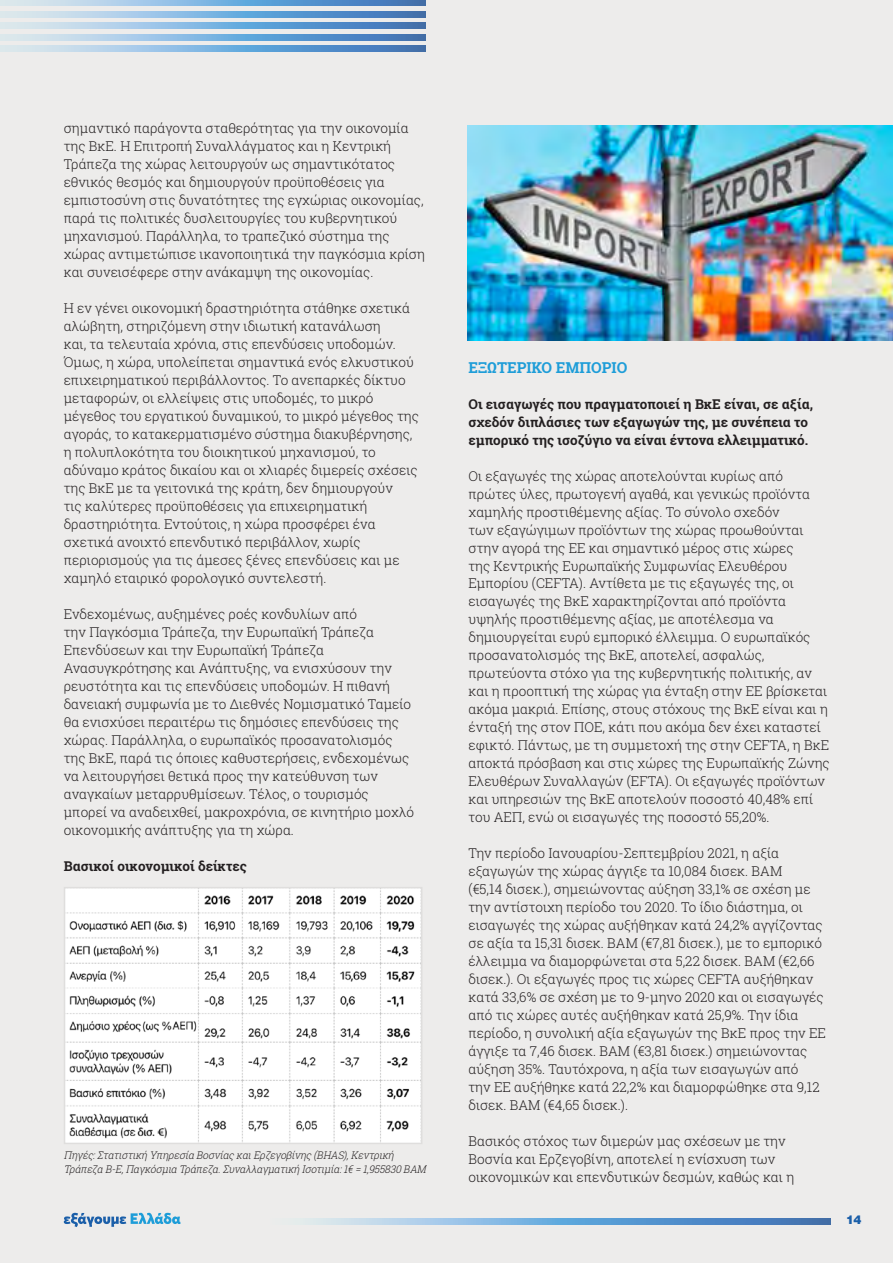
<style>
.page{position:relative;width:893px;height:1263px;background:#edeceb}
.page>*{position:absolute;margin:0;border:0;box-sizing:border-box;transform-origin:0 0}
.t1{font:700 15px "Roboto Slab";color:#1e9dd8}
.t2{font:300 13.5px/18px "Roboto Slab";color:#231f20}
.t3{font:700 13.5px/18px "Roboto Slab";color:#231f20}
.t4{font:900 12px "UB Helvetica";color:#1b5fa9}
.t5{font:italic 300 10.5px/13.5px "Roboto Slab";color:#231f20;scale:.95 1}
</style>
<div class="page">
<svg style="left:0;top:0;width:426px;height:6px;background:#83b0d9"></svg>
<svg style="left:0;top:23px;width:426px;height:6px;background:#83b0d9"></svg>
<svg style="left:0;top:46px;width:426px;height:5px;background:#83b0d9"></svg>
<svg style="left:0;top:11px;width:426px;height:6px;background:#83b0d9"></svg>
<svg style="left:0;top:34px;width:426px;height:6px;background:#83b0d9"></svg>
<svg style="left:64px;top:1213px;width:117px;height:14px"></svg>
<svg style="left:303px;top:1219px;width:528px;height:5px;background:#79aad6"></svg>
<img style="left:67px;top:890px;width:352px;height:251px">
<div style="left:64px;top:887px;width:358px;height:257px;border:2px solid #dfdedd"></div>
<img style="left:468px;top:125px;width:425px;height:215px">
<p class="t2" style="left:64px;top:119px;width:363px">σημαντικό παράγοντα σταθερότητας για την οικονομία της ΒκΕ. Η Επιτροπή Συναλλάγματος και η Κεντρική Τράπεζα της χώρας λειτουργούν ως σημαντικότατος εθνικός θεσμός και δημιουργούν προϋποθέσεις για εμπιστοσύνη στις δυνατότητες της εγχώριας οικονομίας, παρά τις πολιτικές δυσλειτουργίες του κυβερνητικού μηχανισμού. Παράλληλα, το τραπεζικό σύστημα της χώρας αντιμετώπισε ικανοποιητικά την παγκόσμια κρίση και συνεισέφερε στην ανάκαμψη της οικονομίας.</p>
<p class="t2" style="left:64px;top:299px;width:357px">Η εν γένει οικονομική δραστηριότητα στάθηκε σχετικά αλώβητη, στηριζόμενη στην ιδιωτική κατανάλωση<br>και, τα τελευταία χρόνια, στις επενδύσεις υποδομών.<br>Όμως, η χώρα, υπολείπεται σημαντικά ενός ελκυστικού επιχειρηματικού περιβάλλοντος. Το ανεπαρκές δίκτυο μεταφορών, οι ελλείψεις στις υποδομές, το μικρό μέγεθος του εργατικού δυναμικού, το μικρό μέγεθος της αγοράς, το κατακερματισμένο σύστημα διακυβέρνησης, η πολυπλοκότητα του διοικητικού μηχανισμού, το αδύναμο κράτος δικαίου και οι χλιαρές διμερείς σχέσεις της ΒκΕ με τα γειτονικά της κράτη, δεν δημιουργούν<br>τις καλύτερες προϋποθέσεις για επιχειρηματική δραστηριότητα. Εντούτοις, η χώρα προσφέρει ένα σχετικά ανοιχτό επενδυτικό περιβάλλον, χωρίς περιορισμούς για τις άμεσες ξένες επενδύσεις και με χαμηλό εταιρικό φορολογικό συντελεστή.</p>
<p class="t2" style="left:64px;top:605px;width:352px">Ενδεχομένως, αυξημένες ροές κονδυλίων από<br>την Παγκόσμια Τράπεζα, την Ευρωπαϊκή Τράπεζα Επενδύσεων και την Ευρωπαϊκή Τράπεζα Ανασυγκρότησης και Ανάπτυξης, να ενισχύσουν την ρευστότητα και τις επενδύσεις υποδομών. Η πιθανή δανειακή συμφωνία με το Διεθνές Νομισματικό Ταμείο θα ενισχύσει περαιτέρω τις δημόσιες επενδύσεις της χώρας. Παράλληλα, ο ευρωπαϊκός προσανατολισμός της ΒκΕ, παρά τις όποιες καθυστερήσεις, ενδεχομένως να λειτουργήσει θετικά προς την κατεύθυνση των αναγκαίων μεταρρυθμίσεων. Τέλος, ο τουρισμός μπορεί να αναδειχθεί, μακροχρόνια, σε κινητήριο μοχλό οικονομικής ανάπτυξης για τη χώρα.</p>
<p class="t3" style="left:64px;top:857px;width:185px">Βασικοί οικονομικοί δείκτες</p>
<p class="t5" style="left:64px;top:1148px;width:386px">Πηγές:Στατιστική Υπηρεσία ΒοσνίαςκαιΕρζεγοβίνης(BHAS),Κεντρική<br>Τράπεζα Β-Ε,Παγκόσμια Τράπεζα.Συναλλαγματική Ισοτιμία:1€=1,955830 BAM</p>
<p class="t1" style="left:468px;top:357px;width:160px">ΕΞΩΤΕΡΙΚΟ ΕΜΠΟΡΙΟ</p>
<p class="t3" style="left:468px;top:394px;width:346px">Οι εισαγωγές που πραγματοποιεί η ΒκΕ είναι, σε αξία, σχεδόν διπλάσιες των εξαγωγών της, με συνέπεια το εμπορικό της ισοζύγιο να είναι έντονα ελλειμματικό.</p>
<p class="t2" style="left:468px;top:466px;width:363px">Οι εξαγωγές της χώρας αποτελούνται κυρίως από πρώτες ύλες, πρωτογενή αγαθά, και γενικώς προϊόντα χαμηλής προστιθέμενης αξίας. Το σύνολο σχεδόν<br>των εξαγώγιμων προϊόντων της χώρας προωθούνται στην αγορά της ΕΕ και σημαντικό μέρος στις χώρες<br>της Κεντρικής Ευρωπαϊκής Συμφωνίας Ελευθέρου Εμπορίου (CEFTA). Αντίθετα με τις εξαγωγές της, οι εισαγωγές της ΒκΕ χαρακτηρίζονται από προϊόντα υψηλής προστιθέμενης αξίας, με αποτέλεσμα να δημιουργείται ευρύ εμπορικό έλλειμμα. Ο ευρωπαϊκός προσανατολισμός της ΒκΕ, αποτελεί, ασφαλώς, πρωτεύοντα στόχο για της κυβερνητικής πολιτικής, αν και η προοπτική της χώρας για ένταξη στην ΕΕ βρίσκεται ακόμα μακριά. Επίσης, στους στόχους της ΒκΕ είναι και η ένταξή της στον ΠΟΕ, κάτι που ακόμα δεν έχει καταστεί εφικτό. Πάντως, με τη συμμετοχή της στην CEFTA, η ΒκΕ αποκτά πρόσβαση και στις χώρες της Ευρωπαϊκής Ζώνης Ελευθέρων Συναλλαγών (EFTA). Οι εξαγωγές προϊόντων και υπηρεσιών της ΒκΕ αποτελούν ποσοστό 40,48% επί του ΑΕΠ, ενώ οι εισαγωγές της ποσοστό 55,20%.</p>
<p class="t2" style="left:468px;top:844px;width:359px">Την περίοδο Ιανουαρίου-Σεπτεμβρίου 2021, η αξία εξαγωγών της χώρας άγγιξε τα 10,084 δισεκ. ΒΑΜ<br>(€5,14 δισεκ.), σημειώνοντας αύξηση 33,1% σε σχέση με την αντίστοιχη περίοδο του 2020. Το ίδιο διάστημα, οι εισαγωγές της χώρας αυξήθηκαν κατά 24,2% αγγίζοντας σε αξία τα 15,31 δισεκ. ΒΑΜ (€7,81 δισεκ.), με το εμπορικό έλλειμμα να διαμορφώνεται στα 5,22 δισεκ. ΒΑΜ (€2,66 δισεκ.). Οι εξαγωγές προς τις χώρες CEFTA αυξήθηκαν κατά 33,6% σε σχέση με το 9-μηνο 2020 και οι εισαγωγές από τις χώρες αυτές αυξήθηκαν κατά 25,9%. Την ίδια περίοδο, η συνολική αξία εξαγωγών της ΒκΕ προς την ΕΕ άγγιξε τα 7,46 δισεκ. ΒΑΜ (€3,81 δισεκ.) σημειώνοντας αύξηση 35%. Ταυτόχρονα, η αξία των εισαγωγών από<br>την ΕΕ αυξήθηκε κατά 22,2% και διαμορφώθηκε στα 9,12 δισεκ. ΒΑΜ (€4,65 δισεκ.).</p>
<p class="t2" style="left:468px;top:1132px;width:327px">Βασικός στόχος των διμερών μας σχέσεων με την<br>Βοσνία και Ερζεγοβίνη, αποτελεί η ενίσχυση των οικονομικών και επενδυτικών δεσμών, καθώς και η</p>
<p class="t4" style="left:846px;top:1212px;width:17px">14</p>
</div>
